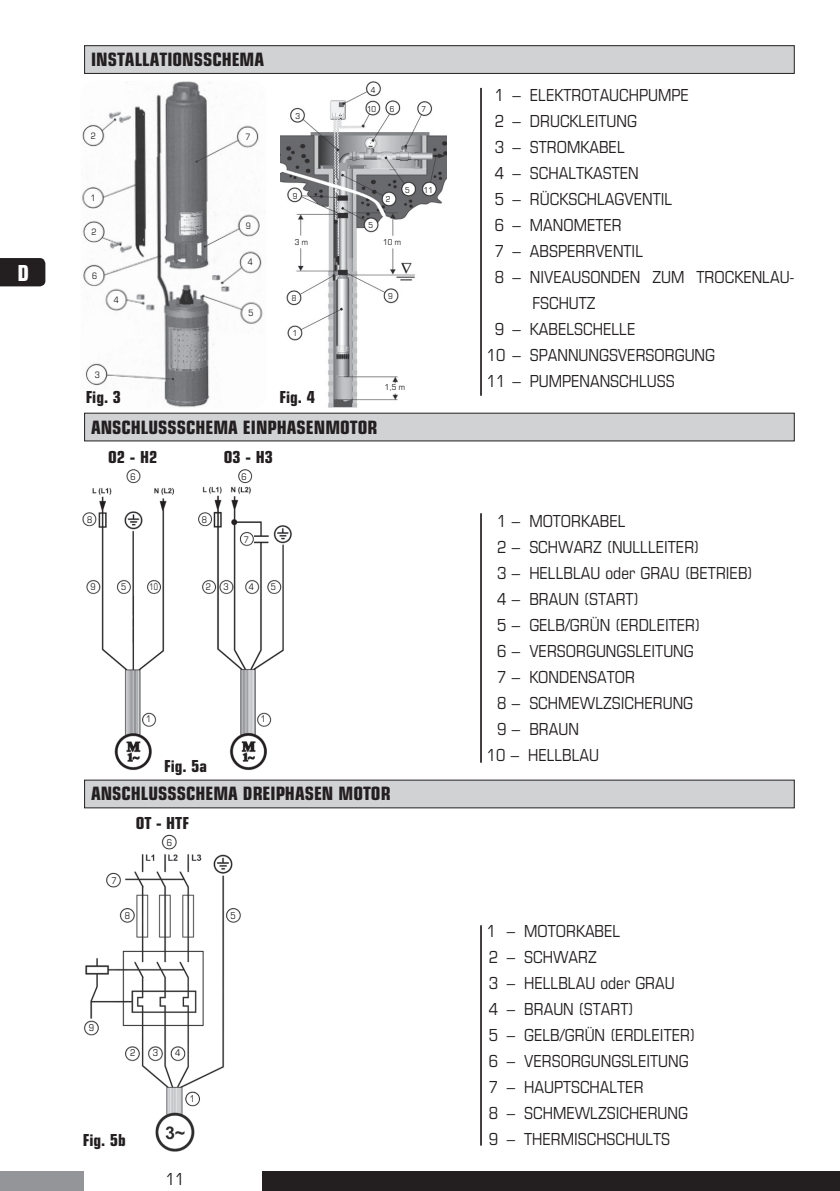
<style>
.page{position:relative;width:840px;height:1191px;background:#fff}
.page>*{position:absolute;margin:0;border:0;box-sizing:border-box;transform-origin:0 0}
.t1{font:800 24px "Eurostile OT Cond";color:#fff}
.t2{font:800 20px "Eurostile OT Cond";color:#231f20}
.t3{font:18px/26px "Eurostile OT Cond";color:#231f20}
.t4{font:800 18px "Eurostile OT Cond";color:#231f20}
.t5{font:10.2px "Eurostile OT Cond";color:#231f20}
.t6{font:9.8px "Eurostile OT Cond";color:#231f20}
.t7{font:9.8px "Eurostile OT Cond";color:#231f20;scale:.82 1}
.t8{font:9.6px "Eurostile OT Cond";color:#231f20}
.t9{font:8.8px "Eurostile OT Cond";color:#231f20}
</style>
<div class="page">
<div style="left:0;top:1171px;width:84px;height:20px;background:#939598"></div>
<div style="left:262px;top:1171px;width:577px;height:20px;background:#231f20"></div>
<svg style="left:0;top:258px;width:45px;height:28px"></svg>
<div style="left:84px;top:45px;width:710px;height:29px;background:#d1d2d4;border:1px solid #231f20"></div>
<div style="left:84px;top:413px;width:710px;height:28px;background:#d1d2d4;border:1px solid #231f20"></div>
<div style="left:84px;top:780px;width:710px;height:28px;background:#d1d2d4"></div>
<img style="left:82px;top:469px;width:210px;height:302px">
<img style="left:84px;top:834px;width:157px;height:318px">
<img style="left:82px;top:82px;width:181px;height:325px">
<div style="left:80px;top:80px;width:187px;height:329px;border:1px solid #fff;border-radius:14px"></div>
<img style="left:280px;top:81px;width:166px;height:327px">
<hr style="left:480px;top:513px;width:1px;height:249px;background:#231f20">
<hr style="left:480px;top:88px;width:1px;height:308px;background:#231f20">
<hr style="left:480px;top:925px;width:1px;height:220px;background:#231f20">
<h1 class="t1" style="left:18px;top:259px;width:13px">D</h1>
<p class="t2" style="left:91px;top:48px;width:174px">INSTALLATIONSSCHEMA</p>
<p class="t8" style="left:91px;top:131px;width:6px">2</p>
<p class="t8" style="left:245px;top:132px;width:6px">7</p>
<p class="t8" style="left:91px;top:193px;width:6px">1</p>
<p class="t8" style="left:91px;top:227px;width:6px">2</p>
<p class="t8" style="left:92px;top:270px;width:6px">6</p>
<p class="t8" style="left:114px;top:294px;width:6px">4</p>
<p class="t8" style="left:95px;top:369px;width:6px">3</p>
<p class="t8" style="left:246px;top:220px;width:6px">9</p>
<p class="t8" style="left:247px;top:256px;width:6px">4</p>
<p class="t8" style="left:248px;top:307px;width:6px">5</p>
<p class="t9" style="left:295px;top:112px;width:6px">3</p>
<p class="t9" style="left:292px;top:191px;width:6px">9</p>
<p class="t9" style="left:370px;top:85px;width:6px">4</p>
<p class="t9" style="left:367px;top:104px;width:11px">10</p>
<p class="t9" style="left:390px;top:104px;width:6px">6</p>
<p class="t9" style="left:421px;top:105px;width:6px">7</p>
<p class="t9" style="left:368px;top:221px;width:6px">5</p>
<p class="t9" style="left:385px;top:195px;width:6px">2</p>
<p class="t9" style="left:405px;top:185px;width:6px">5</p>
<p class="t9" style="left:424px;top:185px;width:11px">11</p>
<p class="t9" style="left:294px;top:237px;width:15px">3 m</p>
<p class="t9" style="left:383px;top:237px;width:19px">10 m</p>
<p class="t9" style="left:291px;top:293px;width:6px">8</p>
<p class="t9" style="left:293px;top:328px;width:6px">1</p>
<p class="t9" style="left:388px;top:291px;width:6px">9</p>
<p class="t4" style="left:86px;top:387px;width:37px">Fig. 3</p>
<p class="t4" style="left:279px;top:387px;width:37px">Fig. 4</p>
<p class="t2" style="left:91px;top:416px;width:287px">ANSCHLUSSSCHEMA EINPHASENMOTOR</p>
<p class="t4" style="left:108px;top:447px;width:51px">O2 - H2</p>
<p class="t4" style="left:224px;top:447px;width:51px">O3 - H3</p>
<p class="t6" style="left:130px;top:471px;width:7px">6</p>
<p class="t6" style="left:241px;top:471px;width:7px">6</p>
<p class="t9" style="left:384px;top:383px;width:22px">1,5 m</p>
<p class="t6" style="left:87px;top:514px;width:7px">8</p>
<p class="t6" style="left:202px;top:514px;width:7px">8</p>
<p class="t6" style="left:244px;top:534px;width:7px">7</p>
<p class="t6" style="left:206px;top:581px;width:24px">2 3</p>
<p class="t6" style="left:248px;top:581px;width:7px">4</p>
<p class="t6" style="left:91px;top:581px;width:7px">9</p>
<p class="t7" style="left:149px;top:581px;width:12px">10</p>
<p class="t6" style="left:121px;top:581px;width:7px">5</p>
<p class="t6" style="left:271px;top:581px;width:7px">5</p>
<p class="t6" style="left:146px;top:713px;width:7px">1</p>
<p class="t6" style="left:260px;top:713px;width:7px">1</p>
<p class="t4" style="left:164px;top:756px;width:44px">Fig. 5a</p>
<p class="t2" style="left:91px;top:782px;width:301px">ANSCHLUSSSCHEMA DREIPHASEN MOTOR</p>
<p class="t4" style="left:136px;top:813px;width:55px">OT - HTF</p>
<p class="t5" style="left:111px;top:875px;width:7px">7</p>
<p class="t5" style="left:125px;top:909px;width:7px">8</p>
<p class="t5" style="left:167px;top:836px;width:7px">6</p>
<p class="t5" style="left:230px;top:910px;width:7px">5</p>
<p class="t5" style="left:89px;top:1022px;width:7px">9</p>
<p class="t5" style="left:130px;top:1047px;width:7px">2</p>
<p class="t4" style="left:83px;top:1130px;width:45px">Fig. 5b</p>
<p class="t5" style="left:153px;top:1047px;width:7px">3</p>
<p class="t5" style="left:175px;top:1047px;width:7px">4</p>
<p class="t5" style="left:189px;top:1092px;width:7px">1</p>
<p class="t3" style="left:166px;top:1166px;width:20px">11</p>
<p class="t3" style="left:494px;top:83px;width:195px">1 – ELEKTROTAUCHPUMPE</p>
<p class="t3" style="left:494px;top:109px;width:144px">2 – DRUCKLEITUNG</p>
<p class="t3" style="left:494px;top:135px;width:131px">3 – STROMKABEL</p>
<p class="t3" style="left:494px;top:161px;width:145px">4 – SCHALTKASTEN</p>
<p class="t3" style="left:494px;top:187px;width:179px">5 – RÜCKSCHLAGVENTIL</p>
<p class="t3" style="left:494px;top:213px;width:128px">6 – MANOMETER</p>
<p class="t3" style="left:494px;top:239px;width:150px">7 – ABSPERRVENTIL</p>
<p class="t3" style="left:494px;top:265px;width:301px">8 – NIVEAUSONDEN ZUM TROCKENLAU-</p>
<p class="t3" style="left:532px;top:291px;width:65px">FSCHUTZ</p>
<p class="t3" style="left:494px;top:317px;width:142px">9 – KABELSCHELLE</p>
<p class="t3" style="left:486px;top:343px;width:229px">10 – SPANNUNGSVERSORGUNG</p>
<p class="t3" style="left:486px;top:369px;width:189px">11 – PUMPENANSCHLUSS</p>
<p class="t3" style="left:497px;top:509px;width:130px">1 – MOTORKABEL</p>
<p class="t3" style="left:497px;top:535px;width:203px">2 – SCHWARZ (NULLLEITER)</p>
<p class="t3" style="left:497px;top:561px;width:257px">3 – HELLBLAU oder GRAU (BETRIEB)</p>
<p class="t3" style="left:497px;top:587px;width:143px">4 – BRAUN (START)</p>
<p class="t3" style="left:497px;top:613px;width:204px">5 – GELB/GRÜN (ERDLEITER)</p>
<p class="t3" style="left:497px;top:639px;width:198px">6 – VERSORGUNGSLEITUNG</p>
<p class="t3" style="left:497px;top:665px;width:139px">7 – KONDENSATOR</p>
<p class="t3" style="left:497px;top:691px;width:197px">8 – SCHMEWLZSICHERUNG</p>
<p class="t3" style="left:497px;top:717px;width:83px">9 – BRAUN</p>
<p class="t3" style="left:486px;top:743px;width:114px">10 – HELLBLAU</p>
<p class="t3" style="left:486px;top:918px;width:209px">1 – MOTORKABEL<br>2 – SCHWARZ<br>3 – HELLBLAU oder GRAU<br>4 – BRAUN (START)<br>5 – GELB/GRÜN (ERDLEITER)<br>6 – VERSORGUNGSLEITUNG<br>7 – HAUPTSCHALTER<br>8 – SCHMEWLZSICHERUNG<br>9 – THERMISCHSCHULTS</p>
</div>
